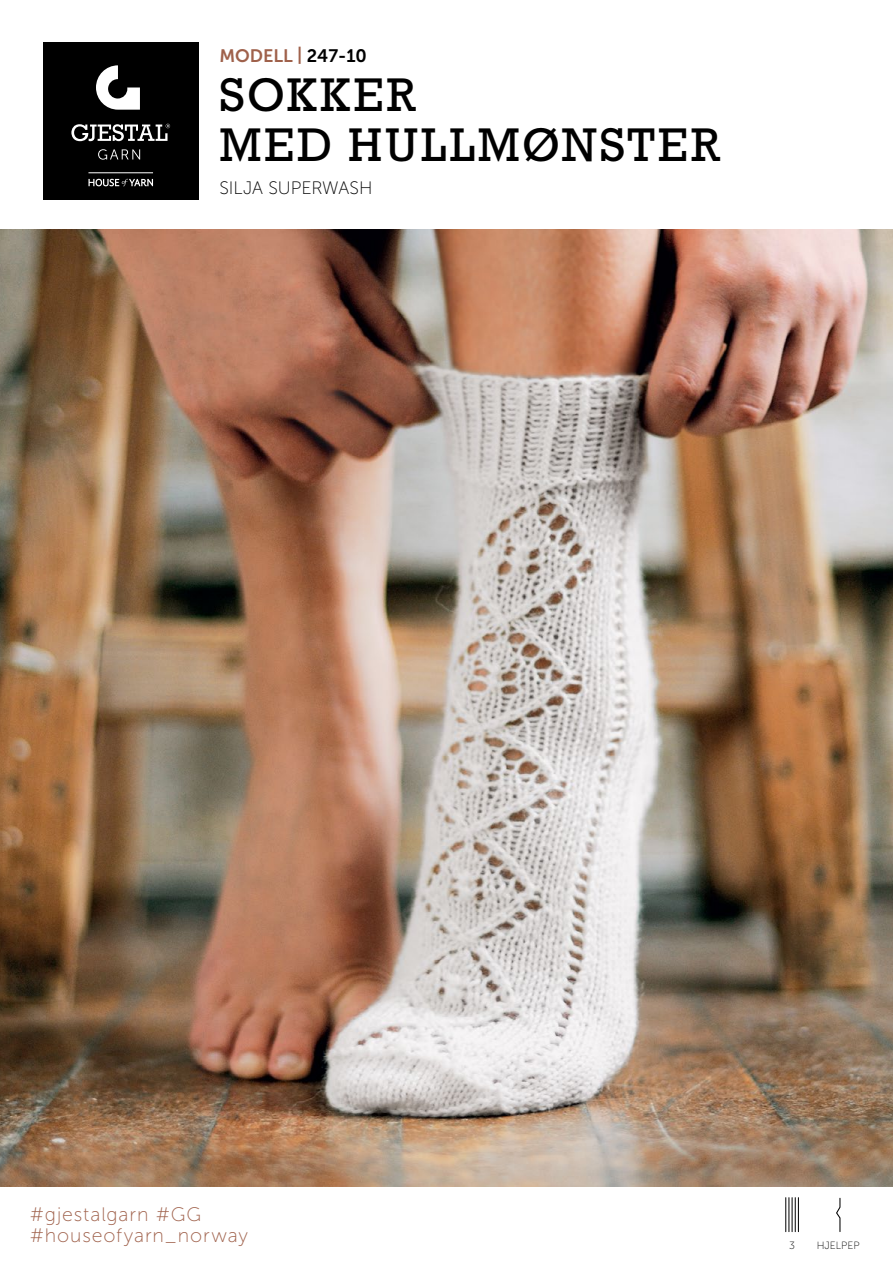
<style>
.page{position:relative;width:893px;height:1263px;background:#fff}
.page>*{position:absolute;margin:0;border:0;box-sizing:border-box;transform-origin:0 0}
.INNHOLD_-_Midtstilt{font:48px "Rockwell";letter-spacing:.065em;color:#000}
.t1{font:19.5px "Museo Sans 100";letter-spacing:.045em;color:#9f614b}
.INNHOLD_-_Midtstilt-2{font:18px "Museo Sans 100";letter-spacing:-.005em;color:#000}
.t2{font:18px "Museo Sans 700";color:#9f614b}
.t3{font:10.5px "Museo Sans 100";color:#000}
.s1{color:#000}
</style>
<div class="page">
<img style="left:0;top:230px;width:893px;height:956px">
<div style="left:43px;top:43px;width:156px;height:157px;background:#000"></div>
<svg style="left:71px;top:124px;width:99px;height:17px"></svg>
<svg style="left:96px;top:65px;width:44px;height:45px"></svg>
<svg style="left:98px;top:149px;width:42px;height:11px"></svg>
<hr style="left:88px;top:173px;width:65px;height:1px;background:#fff">
<svg style="left:88px;top:179px;width:65px;height:7px"></svg>
<hr style="left:785px;top:1197px;width:1px;height:35px;background:#000">
<hr style="left:788px;top:1197px;width:1px;height:35px;background:#000">
<hr style="left:792px;top:1197px;width:1px;height:35px;background:#000">
<hr style="left:795px;top:1197px;width:1px;height:35px;background:#000">
<hr style="left:798px;top:1197px;width:1px;height:35px;background:#000">
<svg style="left:836px;top:1197px;width:5px;height:35px"></svg>
<p class="t2" style="left:219px;top:45px;width:149px">MODELL | <span class="s1">247-10</span></p>
<p class="INNHOLD_-_Midtstilt" style="left:219px;top:67px;width:198px">SOKKER</p>
<p class="INNHOLD_-_Midtstilt" style="left:219px;top:117px;width:502px">MED HULLMØNSTER</p>
<p class="INNHOLD_-_Midtstilt-2" style="left:219px;top:178px;width:155px">SILJA SUPERWASH</p>
<p class="t1" style="left:30px;top:1203px;width:173px">#gjestalgarn #GG</p>
<p class="t1" style="left:30px;top:1224px;width:219px">#houseofyarn_norway</p>
<p class="t3" style="left:789px;top:1240px;width:7px">3</p>
<p class="t3" style="left:817px;top:1240px;width:44px">HJELPEP</p>
</div>
